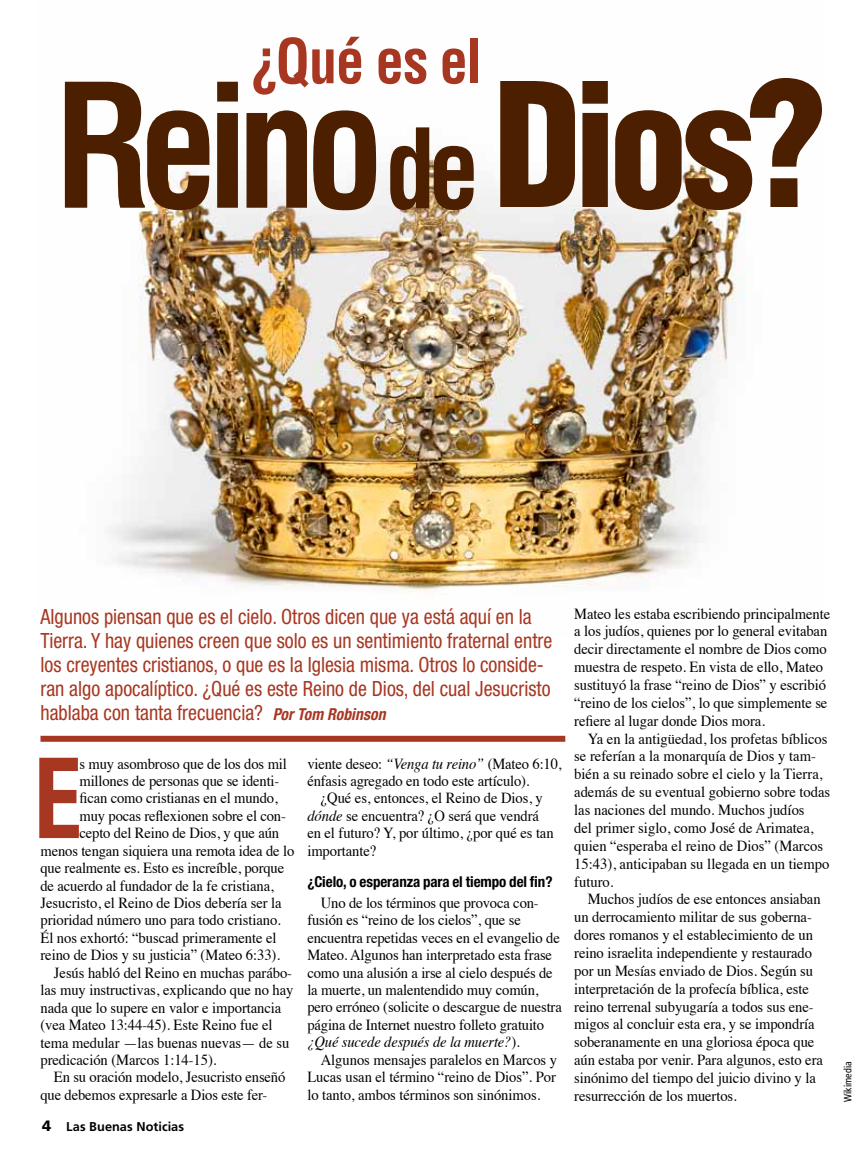
<style>
.page{position:relative;width:864px;height:1161px;background:#fff}
.page>*{position:absolute;margin:0;border:0;box-sizing:border-box;transform-origin:0 0}
.t1{font:700 condensed 112.5px "Helvetica Neue";color:#a83722;scale:.86 1}
.t2{font:700 condensed 60px "Helvetica";letter-spacing:-.025em;color:#a83722;scale:.95 1}
.t3{font:condensed 21px/24px "Helvetica Neue";color:#a83722;scale:.95 1}
.t4{font:15.3px/17.9px "Times";letter-spacing:-.005em;color:#000;scale:.95 1}
.t5{font:700 condensed 15px "Helvetica Neue";letter-spacing:-.005em;color:#000}
.t6{font:700 12.75px "Frutiger";letter-spacing:.005em;color:#000}
.t7{font:condensed 10.5px "Frutiger";letter-spacing:.005em;color:#000;scale:.95 1}
.s1{font-weight:700;font-style:italic;font-size:16.5px}
.s2{font-weight:900;font-size:15px}
.s3{font-style:italic}
</style>
<div class="page">
<img style="left:64px;top:81px;width:681px;height:512px">
<div style="left:40px;top:736px;width:525px;height:6px;background:#a83722"></div>
<svg style="left:65px;top:82px;width:311px;height:129px"></svg>
<svg style="left:500px;top:78px;width:322px;height:132px;fill:#4c1f00"></svg>
<svg style="left:390px;top:127px;width:84px;height:83px"></svg>
<h2 class="t2" style="left:250px;top:25px;width:246px">¿Qué es el</h2>
<p class="t3" style="left:40px;top:604px;width:540px">Algunos piensan que es el cielo. Otros dicen que ya está aquí en la Tierra. Y hay quienes creen que solo es un sentimiento fraternal entre los creyentes cristianos, o que es la Iglesia misma. Otros lo conside&shy;ran algo apocalíptico. ¿Qué es este Reino de Dios, del cual Jesucristo hablaba con tanta frecuencia? <span class="s1">Por Tom Robinson</span></p>
<h1 class="t1" style="left:34px;top:730px;width:56px">E</h1>
<p class="t4" style="left:80px;top:753px;width:220px">s muy asombroso que de los dos mil</p>
<p class="t4" style="left:80px;top:771px;width:212px">millones de personas que se identi-</p>
<p class="t4" style="left:80px;top:788px;width:210px">fican como cristianas en el mundo,</p>
<p class="t4" style="left:80px;top:806px;width:219px">muy pocas reflexionen sobre el con-</p>
<p class="t4" style="left:80px;top:823px;width:212px">cepto del Reino de Dios, y que aún</p>
<p class="t4" style="left:41px;top:840px;width:269px">menos tengan siquiera una remota idea de lo</p>
<p class="t4" style="left:41px;top:858px;width:258px">que realmente es. Esto es increíble, porque</p>
<p class="t4" style="left:41px;top:875px;width:247px">de acuerdo al fundador de la fe cristiana,</p>
<p class="t4" style="left:41px;top:893px;width:255px">Jesucristo, el Reino de Dios debería ser la</p>
<p class="t4" style="left:41px;top:910px;width:255px">prioridad número uno para todo cristiano.</p>
<p class="t4" style="left:41px;top:928px;width:250px">Él nos exhortó: “buscad primeramente el</p>
<p class="t4" style="left:41px;top:945px;width:254px">reino de Dios y su justicia” (Mateo 6:33).</p>
<p class="t4" style="left:54px;top:962px;width:252px">Jesús habló del Reino en muchas parábo-</p>
<p class="t4" style="left:41px;top:980px;width:268px">las muy instructivas, explicando que no hay</p>
<p class="t4" style="left:41px;top:997px;width:255px">nada que lo supere en valor e importancia</p>
<p class="t4" style="left:41px;top:1015px;width:246px">(vea Mateo 13:44-45). Este Reino fue el</p>
<p class="t4" style="left:41px;top:1032px;width:263px">tema medular —las buenas nuevas— de su</p>
<p class="t4" style="left:41px;top:1050px;width:187px">predicación (Marcos 1:14-15).</p>
<p class="t4" style="left:54px;top:1067px;width:245px">En su oración modelo, Jesucristo enseñó</p>
<p class="t4" style="left:41px;top:1084px;width:240px">que debemos expresarle a Dios este fer-</p>
<p class="t6" style="left:42px;top:1119px;width:144px"><span class="s2">4</span> Las Buenas Noticias</p>
<p class="t4" style="left:307px;top:753px;width:269px;line-height:17.4px">viente deseo: <span class="s3">“Venga tu reino”</span> (Mateo 6:10, énfasis agregado en todo este artículo).</p>
<p class="t4" style="left:307px;top:788px;width:261px;line-height:17.4px;text-indent:13px">¿Qué es, entonces, el Reino de Dios, y <span class="s3">dónde</span> se encuentra? ¿O será que vendrá en el futuro? Y, por último, ¿por qué es tan importante?</p>
<p class="t5" style="left:307px;top:873px;width:247px">¿Cielo, o esperanza para el tiempo del fin?</p>
<p class="t4" style="left:307px;top:893px;width:269px;line-height:17.4px;text-indent:13px">Uno de los términos que provoca con&shy;fusión es “reino de los cielos”, que se encuentra repetidas veces en el evangelio de Mateo. Algunos han interpretado esta frase como una alusión a irse al cielo después de la muerte, un malentendido muy común, pero erróneo (solicite o descargue de nuestra página de Internet nuestro folleto gratuito <span class="s3">¿Qué sucede después de la muerte?</span>).</p>
<p class="t4" style="left:307px;top:1050px;width:264px;line-height:17.4px;text-align:justify;text-indent:13px">Algunos mensajes paralelos en Marcos y Lucas usan el término “reino de Dios”. Por lo tanto, ambos términos son sinónimos.</p>
<p class="t4" style="left:574px;top:603px;width:271px">Mateo les estaba escribiendo principalmente a los judíos, quienes por lo general evitaban decir directamente el nombre de Dios como muestra de respeto. En vista de ello, Mateo sustituyó la frase “reino de Dios” y escribió “reino de los cielos”, lo que simplemente se refiere al lugar donde Dios mora.</p>
<p class="t4" style="left:574px;top:728px;width:271px;text-indent:13px">Ya en la antigüedad, los profetas bíblicos se referían a la monarquía de Dios y tam&shy;bién a su reinado sobre el cielo y la Tierra, además de su eventual gobierno sobre todas las naciones del mundo. Muchos judíos<br>del primer siglo, como José de Arimatea, quien “esperaba el reino de Dios” (Marcos 15:43), anticipaban su llegada en un tiempo futuro.</p>
<p class="t4" style="left:574px;top:889px;width:263px;text-indent:13px">Muchos judíos de ese entonces ansiaban un derrocamiento militar de sus goberna&shy;dores romanos y el establecimiento de un reino israelita independiente y restaurado por un Mesías enviado de Dios. Según su interpretación de la profecía bíblica, este reino terrenal subyugaría a todos sus ene&shy;migos al concluir esta era, y se impondría soberanamente en una gloriosa época que aún estaba por venir. Para algunos, esto era sinónimo del tiempo del juicio divino y la resurrección de los muertos.</p>
<p class="t7" style="left:842px;top:1102px;width:44px;rotate:-90deg">Wikimedia</p>
</div>
